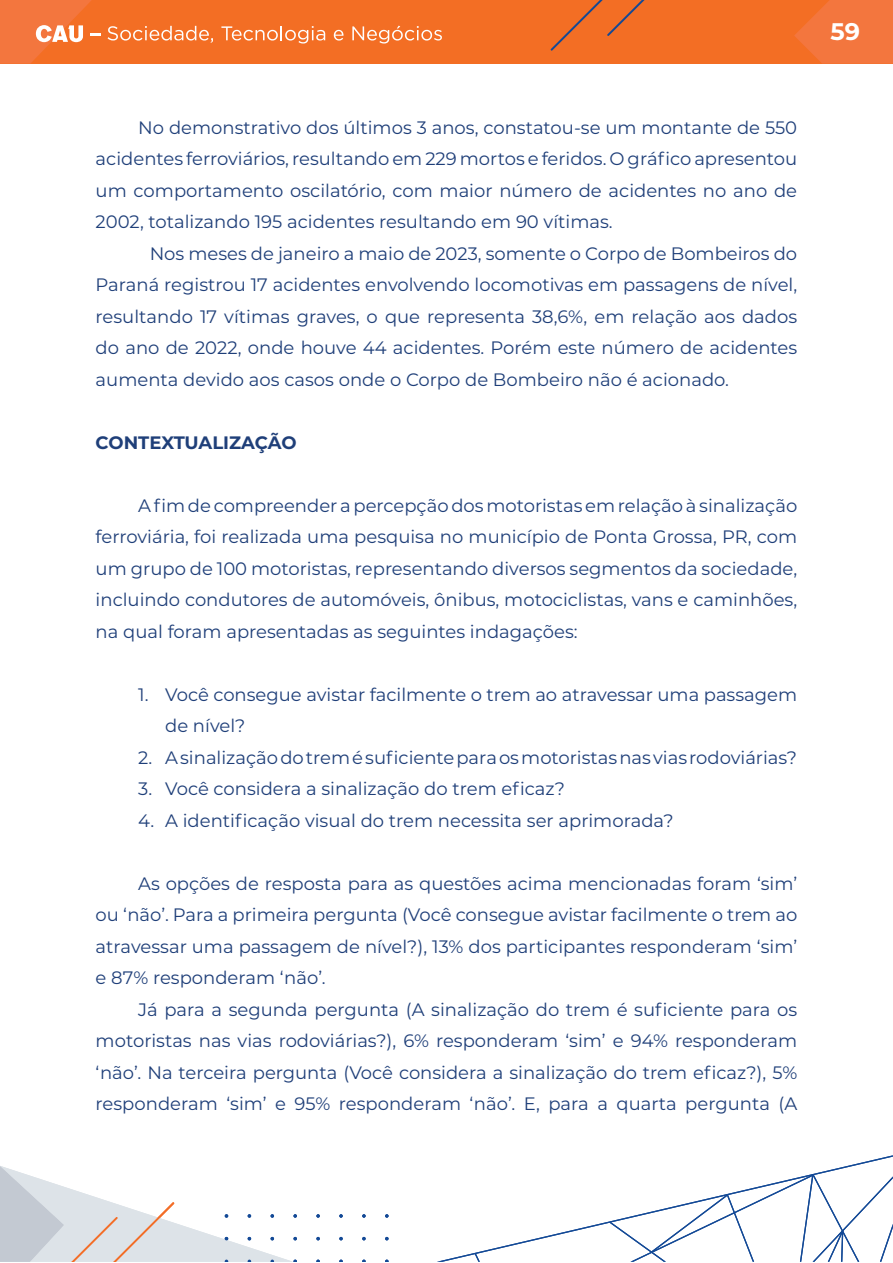
<style>
.page{position:relative;width:893px;height:1263px;background:#fff}
.page>*{position:absolute;margin:0;border:0;box-sizing:border-box;transform-origin:0 0}
.t1{font:700 24px "Montserrat";color:#fff}
.t2{font:18px/31.5px "Montserrat";color:#1f3f79;text-align:justify}
.t3{font:700 18px "Montserrat";letter-spacing:-.005em;color:#1f3f79}
</style>
<div class="page">
<div style="left:0;top:0;width:893px;height:64px;background:#f36e24"></div>
<svg style="left:794px;top:0;width:99px;height:64px"></svg>
<svg style="left:550px;top:0;width:95px;height:51px"></svg>
<svg style="left:437px;top:1155px;width:456px;height:107px"></svg>
<svg style="left:475px;top:1253px;width:5px;height:9px"></svg>
<svg style="left:610px;top:1174px;width:283px;height:88px"></svg>
<svg style="left:316px;top:1214px;width:4px;height:4px"></svg>
<svg style="left:339px;top:1214px;width:4px;height:4px"></svg>
<svg style="left:362px;top:1214px;width:4px;height:4px"></svg>
<svg style="left:385px;top:1214px;width:4px;height:4px"></svg>
<svg style="left:316px;top:1237px;width:4px;height:3px"></svg>
<svg style="left:339px;top:1237px;width:4px;height:3px"></svg>
<svg style="left:362px;top:1237px;width:4px;height:3px"></svg>
<svg style="left:385px;top:1237px;width:4px;height:3px"></svg>
<svg style="left:0;top:1166px;width:297px;height:96px"></svg>
<svg style="left:108px;top:26px;width:105px;height:17px"></svg>
<svg style="left:221px;top:26px;width:104px;height:18px"></svg>
<svg style="left:334px;top:30px;width:9px;height:11px"></svg>
<svg style="left:352px;top:26px;width:90px;height:18px"></svg>
<svg style="left:0;top:0;width:100px;height:64px"></svg>
<p class="t2" style="left:96px;top:111px;width:703px;text-indent:43px">No demonstrativo dos últimos 3 anos, constatou-se um montante de 550 acidentes ferroviários, resultando em 229 mortos e feridos. O gráfico apresentou um comportamento oscilatório, com maior número de acidentes no ano de 2002, totalizando 195 acidentes resultando em 90 vítimas.</p>
<p class="t2" style="left:96px;top:237px;width:703px;text-indent:54px">Nos meses de janeiro a maio de 2023, somente o Corpo de Bombeiros do Paraná registrou 17 acidentes envolvendo locomotivas em passagens de nível, resultando 17 vítimas graves, o que representa 38,6%, em relação aos dados do ano de 2022, onde houve 44 acidentes. Porém este número de acidentes aumenta devido aos casos onde o Corpo de Bombeiro não é acionado.</p>
<p class="t3" style="left:96px;top:429px;width:202px">CONTEXTUALIZAÇÃO</p>
<p class="t2" style="left:96px;top:489px;width:703px;text-indent:43px">A fim de compreender a percepção dos motoristas em relação à sinalização ferroviária, foi realizada uma pesquisa no município de Ponta Grossa, PR, com um grupo de 100 motoristas, representando diversos segmentos da sociedade, incluindo condutores de automóveis, ônibus, motociclistas, vans e caminhões, na qual foram apresentadas as seguintes indagações:</p>
<p class="t2" style="left:165px;top:678px;width:633px;text-indent:-27px">1. Você consegue avistar facilmente o trem ao atravessar uma passagem de nível?</p>
<p class="t2" style="left:138px;top:741px;width:660px">2. A sinalização do trem é suficiente para os motoristas nas vias rodoviárias?</p>
<p class="t2" style="left:138px;top:772px;width:428px">3. Você considera a sinalização do trem eficaz?</p>
<p class="t2" style="left:138px;top:804px;width:537px">4. A identificação visual do trem necessita ser aprimorada?</p>
<p class="t2" style="left:96px;top:867px;width:703px;text-indent:43px">As opções de resposta para as questões acima mencionadas foram ‘sim’ ou ‘não’. Para a primeira pergunta (Você consegue avistar facilmente o trem ao atravessar uma passagem de nível?), 13% dos participantes responderam ‘sim’ e 87% responderam ‘não’.</p>
<p class="t2" style="left:96px;top:993px;width:703px;text-indent:43px">Já para a segunda pergunta (A sinalização do trem é suficiente para os motoristas nas vias rodoviárias?), 6% responderam ‘sim’ e 94% responderam ‘não’. Na terceira pergunta (Você considera a sinalização do trem eficaz?), 5% responderam ‘sim’ e 95% responderam ‘não’. E, para a quarta pergunta (A</p>
<h1 class="t1" style="left:830px;top:14px;width:31px">59</h1>
</div>
